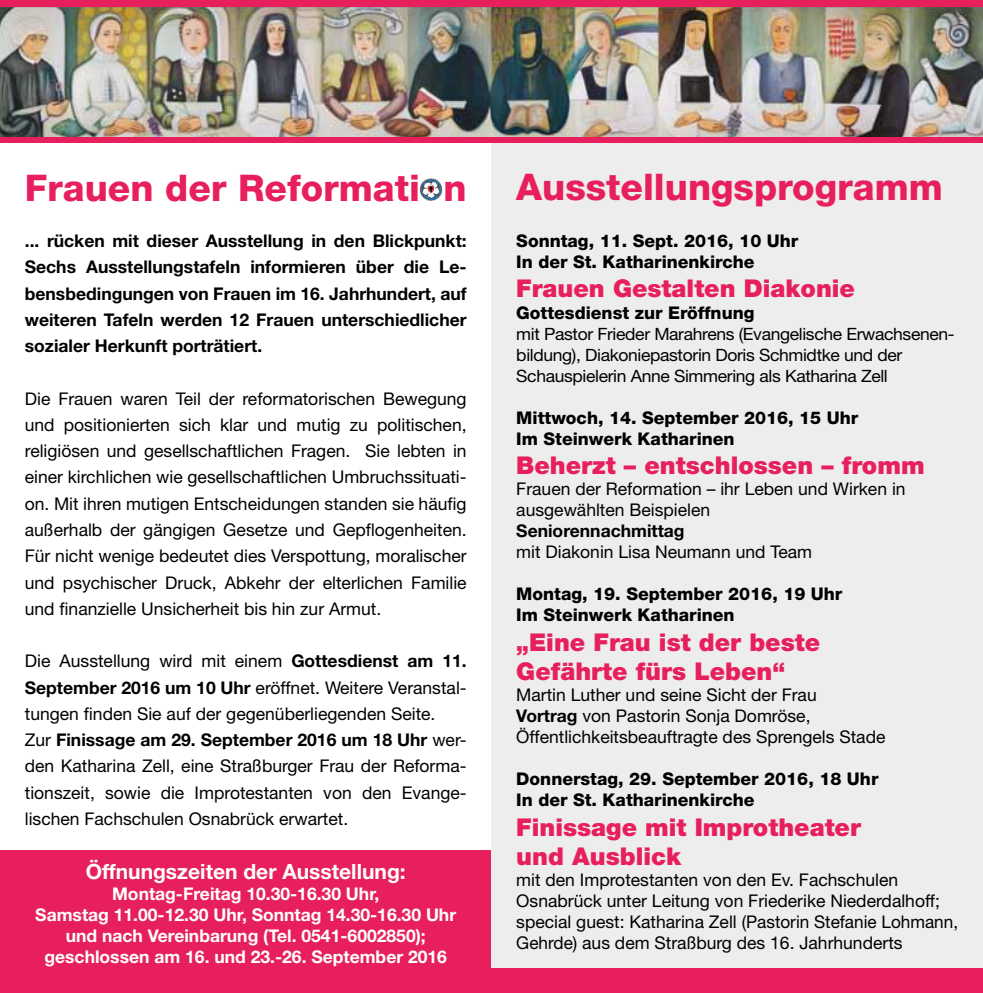
<style>
.page{position:relative;width:983px;height:993px;background:#fff}
.page>*{position:absolute;margin:0;border:0;box-sizing:border-box;transform-origin:0 0}
.t1{font:800 36.75px "Helvetica Neue LT Std";color:#e7205d}
.t2{font:900 24.5px/29.4px "Helvetica Neue LT Std";color:#e7205d}
.t3{font:700 21px "Helvetica Neue LT Std";color:#fff}
.t4{font:17.5px/26.2px "Helvetica Neue LT Std";color:#000}
.t5{font:800 17.5px/21px "Helvetica Neue LT Std";color:#000}
.t6{font:700 17.5px/26.2px "Helvetica Neue LT Std";color:#000;text-align:justify}
.t7{font:700 17.5px/21px "Helvetica Neue LT Std";color:#fff;text-align:center}
.t8{font:16.97px/21px "Helvetica Neue LT Std";letter-spacing:-.02em;color:#000}
.s1{font-weight:700}
</style>
<div class="page">
<div style="left:0;top:850px;width:982px;height:142px;background:#e7205d"></div>
<div style="left:491px;top:131px;width:491px;height:836px;background:#ededed"></div>
<div style="left:0;top:0;width:982px;height:142px;background:#e7205d"></div>
<img style="left:0;top:7px;width:982px;height:129px">
<svg style="left:420px;top:178px;width:23px;height:23px"></svg>
<h1 class="t1" style="left:25px;top:166px;width:443px">Frauen der Reformati n</h1>
<p class="t6" style="left:25px;top:227px;width:443px">... rücken mit dieser Ausstellung in den Blickpunkt:<br>Sechs Ausstellungstafeln informieren über die Le&shy;bensbedingungen von Frauen im 16. Jahrhundert, auf weiteren Tafeln werden 12 Frauen unterschiedlicher sozialer Herkunft porträtiert.</p>
<p class="t4" style="left:25px;top:385px;width:443px;text-align:justify">Die Frauen waren Teil der reformatorischen Bewegung und positionierten sich klar und mutig zu politischen, religiösen und gesellschaftlichen Fragen. Sie lebten in einer kirchlichen wie gesellschaftlichen Umbruchssituati&shy;on. Mit ihren mutigen Entscheidungen standen sie häufig außerhalb der gängigen Gesetze und Gepflogenheiten.<br>Für nicht wenige bedeutet dies Verspottung, moralischer und psychischer Druck, Abkehr der elterlichen Familie und finanzielle Unsicherheit bis hin zur Armut.</p>
<p class="t4" style="left:25px;top:647px;width:443px">Die Ausstellung wird mit einem <span class="s1">Gottesdienst am 11.<br>September 2016 um 10 Uhr</span> eröffnet. Weitere Veranstal&shy;tungen finden Sie auf der gegenüberliegenden Seite.<br>Zur <span class="s1">Finissage am 29. September 2016 um 18 Uhr</span> wer&shy;den Katharina Zell, eine Straßburger Frau der Reforma&shy;tionszeit, sowie die Improtestanten von den Evange&shy;lischen Fachschulen Osnabrück erwartet.</p>
<p class="t3" style="left:86px;top:858px;width:321px">Öffnungszeiten der Ausstellung:</p>
<p class="t7" style="left:35px;top:883px;width:422px">Montag-Freitag 10.30-16.30 Uhr,<br>Samstag 11.00-12.30 Uhr, Sonntag 14.30-16.30 Uhr und nach Vereinbarung (Tel. 0541-6002850); geschlossen am 16. und 23.-26. September 2016</p>
<h1 class="t1" style="left:516px;top:165px;width:428px">Ausstellungsprogramm</h1>
<p class="t5" style="left:516px;top:230px;width:283px">Sonntag, 11. Sept. 2016, 10 Uhr<br>In der St. Katharinenkirche</p>
<h2 class="t2" style="left:516px;top:274px;width:340px">Frauen Gestalten Diakonie</h2>
<p class="t5" style="left:516px;top:301px;width:239px">Gottesdienst zur Eröffnung</p>
<p class="t8" style="left:516px;top:322px;width:438px">mit Pastor Frieder Marahrens (Evangelische Erwachsenen&shy;bildung), Diakoniepastorin Doris Schmidtke und der<br>Schauspielerin Anne Simmering als Katharina Zell</p>
<p class="t5" style="left:516px;top:406px;width:343px">Mittwoch, 14. September 2016, 15 Uhr<br>Im Steinwerk Katharinen</p>
<h2 class="t2" style="left:516px;top:450px;width:409px">Beherzt – entschlossen – fromm</h2>
<p class="t4" style="left:516px;top:478px;width:390px;line-height:21px">Frauen der Reformation – ihr Leben und Wirken in ausgewählten Beispielen</p>
<p class="t6" style="left:516px;top:517px;width:170px">Seniorennachmittag</p>
<p class="t4" style="left:516px;top:538px;width:297px">mit Diakonin Lisa Neumann und Team</p>
<p class="t5" style="left:516px;top:583px;width:327px">Montag, 19. September 2016, 19 Uhr<br>Im Steinwerk Katharinen</p>
<h2 class="t2" style="left:516px;top:626px;width:305px">„Eine Frau ist der beste<br>Gefährte fürs Leben“</h2>
<p class="t4" style="left:516px;top:683px;width:370px;line-height:21px">Martin Luther und seine Sicht der Frau<br><span class="s1">Vortrag</span> von Pastorin Sonja Domröse,<br>Öffentlichkeitsbeauftragte des Sprengels Stade</p>
<p class="t5" style="left:516px;top:768px;width:363px">Donnerstag, 29. September 2016, 18 Uhr<br>In der St. Katharinenkirche</p>
<h2 class="t2" style="left:516px;top:811px;width:346px">Finissage mit Improtheater und Ausblick</h2>
<p class="t4" style="left:516px;top:868px;width:443px;line-height:21px">mit den Improtestanten von den Ev. Fachschulen Osnabrück unter Leitung von Friederike Niederdalhoff; special guest: Katharina Zell (Pastorin Stefanie Lohmann, Gehrde) aus dem Straßburg des 16. Jahrhunderts</p>
</div>
